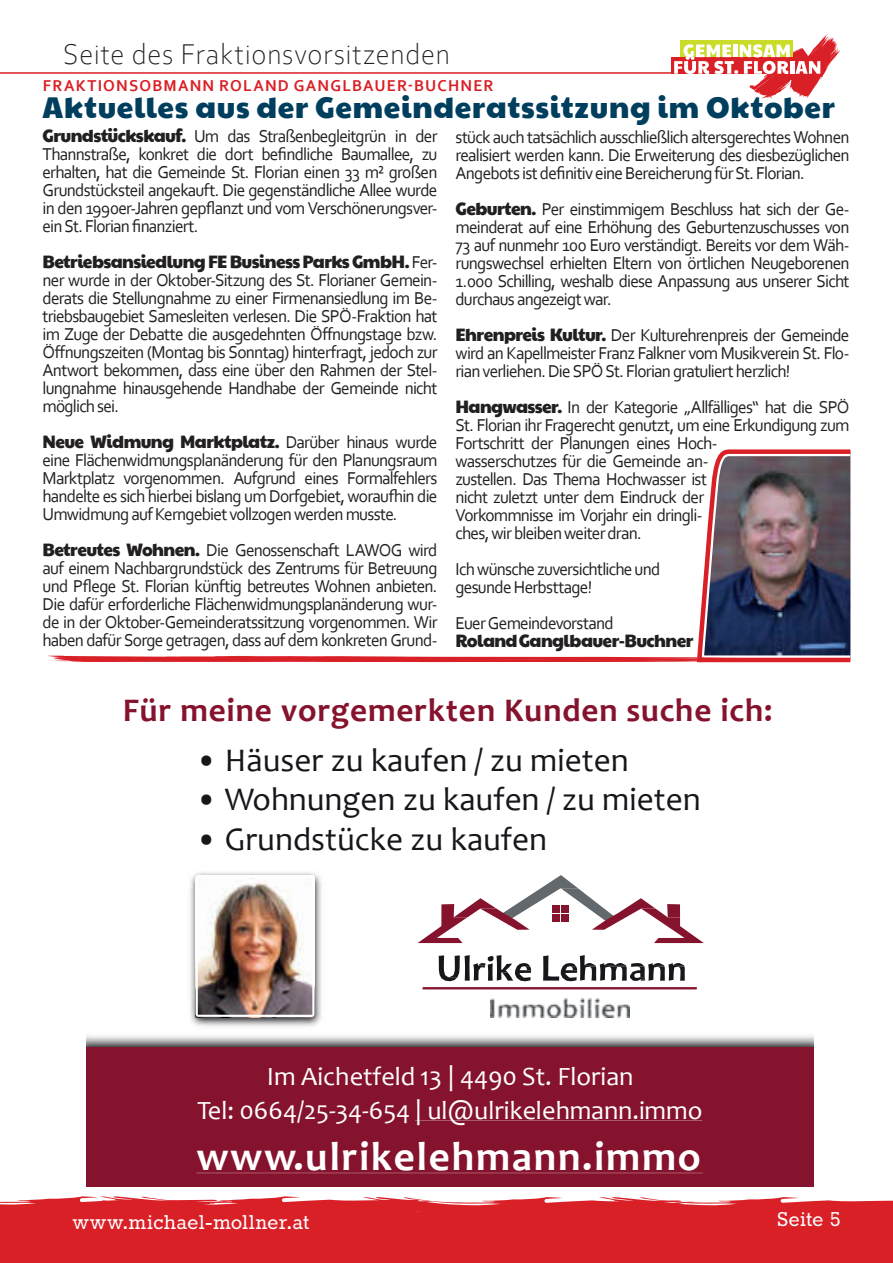
<style>
.page{position:relative;width:893px;height:1263px;background:#fff}
.page>*{position:absolute;margin:0;border:0;box-sizing:border-box;transform-origin:0 0}
.t1{font:700 41.1px "Candara";letter-spacing:.04em;color:#fff}
.t2{font:33.15px "Candara";color:#17161b}
.t3{font:700 33.15px "Candara";letter-spacing:.025em;color:#86132e}
.t4{font:30px "Paytone One";letter-spacing:.025em;color:#003e5e}
.t5{font:300 30px "Corbel";letter-spacing:.02em;color:#221f1f}
.t6{font:26.4px/34px "Candara";color:#fff;text-align:center}
.t7{font:24px "Rokkitt";letter-spacing:.02em;color:#fff}
.t8{font:18px/18px "Corbel";letter-spacing:-.045em;color:#221f1f;text-align:justify;scale:.96 1}
.t9{font:18px "Paytone One";letter-spacing:-.035em;color:#221f1f;scale:.96 1}
.t10{font:700 16.5px "Corbel";letter-spacing:.075em;color:#da2027}
.s1{font-family:"Paytone One"}
.s2{font-family:"Corbel"}
</style>
<div class="page">
<img style="left:86px;top:1035px;width:728px;height:12px">
<div style="left:86px;top:1047px;width:728px;height:139px;background:#86132e"></div>
<svg style="left:415px;top:1120px;width:287px;height:1px"></svg>
<svg style="left:196px;top:1173px;width:507px;height:1px"></svg>
<svg style="left:418px;top:875px;width:286px;height:68px"></svg>
<hr style="left:423px;top:987px;width:274px;height:2px;background:#86132e">
<svg style="left:439px;top:955px;width:92px;height:26px"></svg>
<svg style="left:543px;top:955px;width:142px;height:26px"></svg>
<img style="left:491px;top:998px;width:139px;height:19px">
<img style="left:190px;top:872px;width:132px;height:155px">
<img style="left:196px;top:875px;width:119px;height:142px">
<svg style="left:0;top:1196px;width:893px;height:67px;background:#dc2e35"></svg>
<hr style="left:0;top:72px;width:672px;height:2px;background:#da2027">
<svg style="left:674px;top:34px;width:166px;height:65px"></svg>
<svg style="left:47px;top:449px;width:804px;height:214px"></svg>
<h3 class="t5" style="left:63px;top:41px;width:388px">Seite des Fraktionsvorsitzenden</h3>
<p class="t10" style="left:43px;top:75px;width:452px">FRAKTIONSOBMANN ROLAND GANGLBAUER-BUCHNER</p>
<h3 class="t4" style="left:43px;top:95px;width:794px">Aktuelles aus der Gemeinderatssitzung im Oktober</h3>
<p class="t8" style="left:43px;top:127px;width:413px"><span class="s1">Grundstückskauf.</span> Um das Straßenbegleitgrün in der Thannstraße, konkret die dort befindliche Baumallee, zu erhalten, hat die Gemeinde St. Florian einen 33 m² großen Grundstücksteil angekauft. Die gegenständliche Allee wurde in den 1990er-Jahren gepflanzt und vom Verschönerungsver&shy;ein St. Florian finanziert.</p>
<p class="t9" style="left:43px;top:254px;width:413px">Betriebsansiedlung FE Business Parks GmbH. <span class="s2">Fer-</span></p>
<p class="t8" style="left:43px;top:272px;width:413px">ner wurde in der Oktober-Sitzung des St. Florianer Gemein&shy;derats die Stellungnahme zu einer Firmenansiedlung im Be&shy;triebsbaugebiet Samesleiten verlesen. Die SPÖ-Fraktion hat im Zuge der Debatte die ausgedehnten Öffnungstage bzw.<br>Öffnungszeiten (Montag bis Sonntag) hinterfragt, jedoch zur Antwort bekommen, dass eine über den Rahmen der Stel&shy;lungnahme hinausgehende Handhabe der Gemeinde nicht möglich sei.</p>
<p class="t9" style="left:43px;top:434px;width:413px">Neue Widmung Marktplatz. <span class="s2">Darüber hinaus wurde</span></p>
<p class="t8" style="left:43px;top:452px;width:413px">eine Flächenwidmungsplanänderung für den Planungsraum Marktplatz vorgenommen. Aufgrund eines Formalfehlers handelte es sich hierbei bislang um Dorfgebiet, woraufhin die Umwidmung auf Kerngebiet vollzogen werden musste.</p>
<p class="t8" style="left:43px;top:542px;width:413px"><span class="s1">Betreutes Wohnen.</span> Die Genossenschaft LAWOG wird auf einem Nachbargrundstück des Zentrums für Betreuung und Pflege St. Florian künftig betreutes Wohnen anbieten.<br>Die dafür erforderliche Flächenwidmungsplanänderung wur&shy;de in der Oktober-Gemeinderatssitzung vorgenommen. Wir haben dafür Sorge getragen, dass auf dem konkreten Grund-</p>
<p class="t8" style="left:455px;top:129px;width:412px">stück auch tatsächlich ausschließlich altersgerechtes Wohnen realisiert werden kann. Die Erweiterung des diesbezüglichen Angebots ist definitiv eine Bereicherung für St. Florian.</p>
<p class="t8" style="left:455px;top:201px;width:412px"><span class="s1">Geburten.</span> Per einstimmigem Beschluss hat sich der Ge&shy;meinderat auf eine Erhöhung des Geburtenzuschusses von 73 auf nunmehr 100 Euro verständigt. Bereits vor dem Wäh&shy;rungswechsel erhielten Eltern von örtlichen Neugeborenen 1.000 Schilling, weshalb diese Anpassung aus unserer Sicht durchaus angezeigt war.</p>
<p class="t8" style="left:455px;top:327px;width:412px"><span class="s1">Ehrenpreis Kultur.</span> Der Kulturehrenpreis der Gemeinde wird an Kapellmeister Franz Falkner vom Musikverein St. Flo&shy;rian verliehen. Die SPÖ St. Florian gratuliert herzlich!</p>
<p class="t8" style="left:455px;top:399px;width:412px;text-align:left"><span class="s1">Hangwasser.</span> In der Kategorie „Allfälliges“ hat die SPÖ St. Florian ihr Fragerecht genutzt, um eine Erkundigung zum Fortschritt der Planungen eines Hoch-<br>wasserschutzes für die Gemeinde an-<br>zustellen. Das Thema Hochwasser ist<br>nicht zuletzt unter dem Eindruck der<br>Vorkommnisse im Vorjahr ein dringli-<br>ches, wir bleiben weiter dran.</p>
<p class="t8" style="left:455px;top:561px;width:215px">Ich wünsche zuversichtliche und gesunde Herbsttage!</p>
<p class="t8" style="left:455px;top:615px;width:166px">Euer Gemeindevorstand</p>
<p class="t9" style="left:455px;top:633px;width:249px">Roland Ganglbauer-Buchner</p>
<h2 class="t3" style="left:123px;top:689px;width:651px">Für meine vorgemerkten Kunden suche ich:</h2>
<h2 class="t2" style="left:196px;top:746px;width:435px">• Häuser zu kaufen / zu mieten</h2>
<h2 class="t2" style="left:196px;top:785px;width:507px">• Wohnungen zu kaufen / zu mieten</h2>
<h2 class="t2" style="left:196px;top:825px;width:353px">• Grundstücke zu kaufen</h2>
<h3 class="t6" style="left:197px;top:1061px;width:506px">Im Aichetfeld 13 | 4490 St. Florian<br>Tel: 0664/25-34-654 | ul@ulrikelehmann.immo</h3>
<h1 class="t1" style="left:197px;top:1131px;width:506px">www.ulrikelehmann.immo</h1>
<h3 class="t7" style="left:73px;top:1213px;width:238px">www.michael-mollner.at</h3>
<h3 class="t7" style="left:777px;top:1210px;width:65px">Seite 5</h3>
</div>
